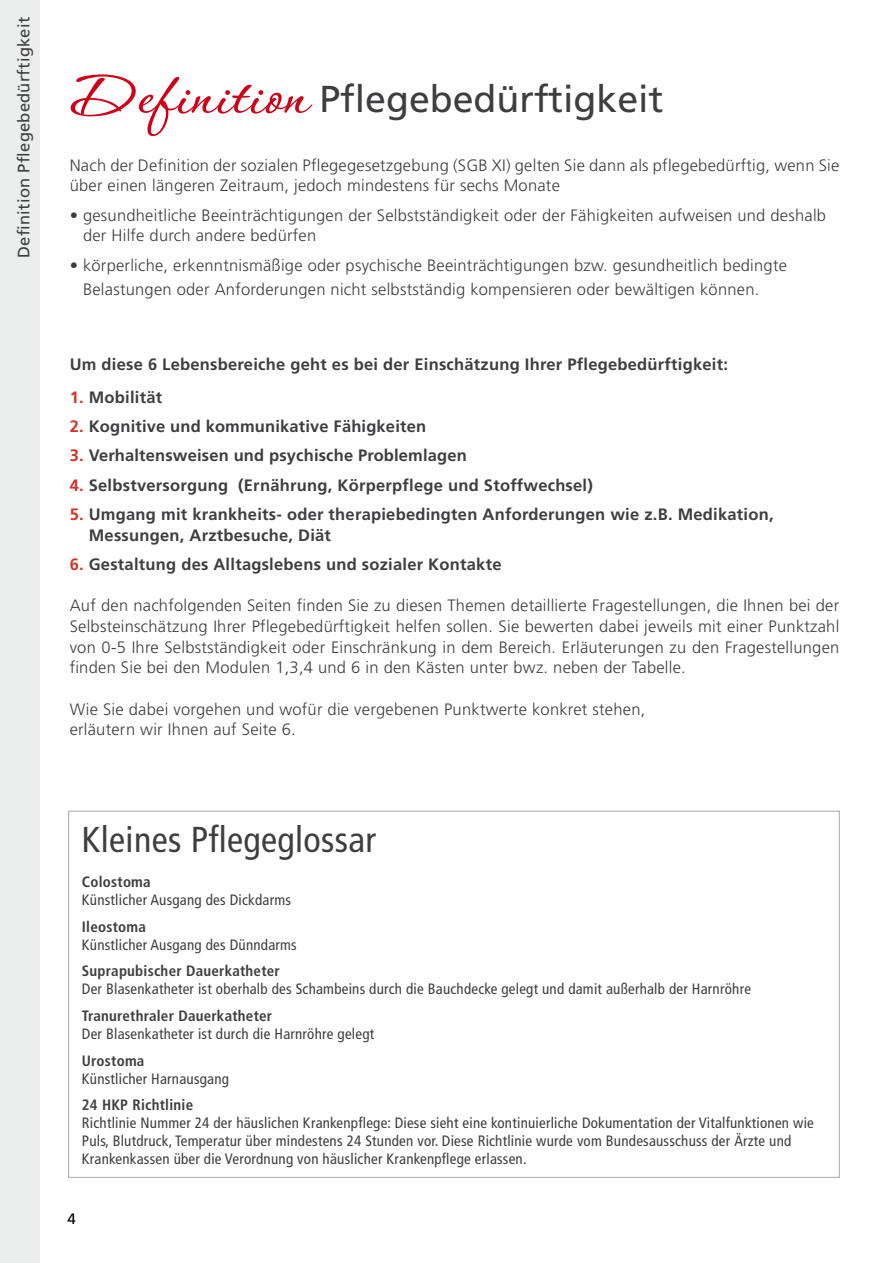
<style>
.page{position:relative;width:893px;height:1263px;background:#fff}
.page>*{position:absolute;margin:0;border:0;box-sizing:border-box;transform-origin:0 0}
.t1{font:37.5px "Frutiger";color:#3e3d40}
.t2{font:condensed 36px "Frutiger";letter-spacing:.01em;color:#3e3d40}
.t3{font:300 16.5px/20.7px "Frutiger";letter-spacing:.015em;color:#3e3d40}
.t4{font:700 16.5px/20.7px "Frutiger";letter-spacing:.015em;color:#3e3d40}
.t5{font:16.5px "Frutiger";letter-spacing:.015em;color:#3e3d40}
.t6{font:condensed 15px/18px "Frutiger";letter-spacing:.015em;color:#3e3d40}
.t7{font:700 condensed 15px "Frutiger";letter-spacing:.015em;color:#3e3d40}
.t8{font:15px "Frutiger";color:#000}
.s1{font-family:"Corinthia Professional";font-weight:700;font-size:66px;color:#d10019}
.s2{color:#d53225}
</style>
<div class="page">
<div style="left:6px;top:0;width:34px;height:1263px;background:#eceded"></div>
<div style="left:0;top:0;width:7px;height:1263px;background:#eceded"></div>
<p class="t5" style="left:14px;top:258px;width:242px;rotate:-90deg">Definition Pflegebedürftigkeit</p>
<h1 class="t1" style="left:70px;top:77px;width:595px"><span class="s1">Definition</span> Pflegebedürftigkeit</h1>
<p class="t3" style="left:70px;top:155px;width:771px">Nach der Definition der sozialen Pflegegesetzgebung (SGB XI) gelten Sie dann als pflegebedürftig, wenn Sie über einen längeren Zeitraum, jedoch mindestens für sechs Monate</p>
<p class="t3" style="left:83px;top:204px;width:745px;text-indent:-13px">• gesundheitliche Beeinträchtigungen der Selbstständigkeit oder der Fähigkeiten aufweisen und deshalb der Hilfe durch andere bedürfen</p>
<p class="t3" style="left:83px;top:252px;width:705px;line-height:24.8px;text-indent:-13px">• körperliche, erkenntnismäßige oder psychische Beeinträchtigungen bzw. gesundheitlich bedingte<br>Belastungen oder Anforderungen nicht selbstständig kompensieren oder bewältigen können.</p>
<p class="t4" style="left:70px;top:353px;width:660px">Um diese 6 Lebensbereiche geht es bei der Einschätzung Ihrer Pflegebedürftigkeit:</p>
<p class="t4" style="left:70px;top:387px;width:94px"><span class="s2">1.</span> Mobilität</p>
<p class="t4" style="left:70px;top:416px;width:358px"><span class="s2">2.</span> Kognitive und kommunikative Fähigkeiten</p>
<p class="t4" style="left:70px;top:445px;width:399px"><span class="s2">3.</span> Verhaltensweisen und psychische Problemlagen</p>
<p class="t4" style="left:70px;top:474px;width:525px"><span class="s2">4.</span> Selbstversorgung (Ernährung, Körperpflege und Stoffwechsel)</p>
<p class="t4" style="left:89px;top:504px;width:686px;text-indent:-19px"><span class="s2">5.</span> Umgang mit krankheits- oder therapiebedingten Anforderungen wie z.B. Medikation,<br>Messungen, Arztbesuche, Diät</p>
<p class="t4" style="left:70px;top:553px;width:433px"><span class="s2">6.</span> Gestaltung des Alltagslebens und sozialer Kontakte</p>
<p class="t3" style="left:70px;top:595px;width:771px;text-align:justify">Auf den nachfolgenden Seiten finden Sie zu diesen Themen detaillierte Fragestellungen, die Ihnen bei der Selbsteinschätzung Ihrer Pflegebedürftigkeit helfen sollen. Sie bewerten dabei jeweils mit einer Punktzahl von 0-5 Ihre Selbstständigkeit oder Einschränkung in dem Bereich. Erläuterungen zu den Fragestellungen finden Sie bei den Modulen 1,3,4 und 6 in den Kästen unter bwz. neben der Tabelle.</p>
<p class="t3" style="left:70px;top:699px;width:577px">Wie Sie dabei vorgehen und wofür die vergebenen Punktwerte konkret stehen, erläutern wir Ihnen auf Seite 6.</p>
<h2 class="t2" style="left:82px;top:819px;width:296px">Kleines Pflegeglossar</h2>
<p class="t7" style="left:82px;top:873px;width:70px">Colostoma</p>
<p class="t6" style="left:82px;top:891px;width:211px">Künstlicher Ausgang des Dickdarms</p>
<p class="t7" style="left:82px;top:918px;width:66px">Ileostoma</p>
<p class="t6" style="left:82px;top:936px;width:216px">Künstlicher Ausgang des Dünndarms</p>
<p class="t7" style="left:82px;top:962px;width:199px">Suprapubischer Dauerkatheter</p>
<p class="t6" style="left:82px;top:980px;width:671px">Der Blasenkatheter ist oberhalb des Schambeins durch die Bauchdecke gelegt und damit außerhalb der Harnröhre</p>
<p class="t7" style="left:82px;top:1007px;width:192px">Tranurethraler Dauerkatheter</p>
<p class="t6" style="left:82px;top:1025px;width:294px">Der Blasenkatheter ist durch die Harnröhre gelegt</p>
<p class="t7" style="left:82px;top:1051px;width:64px">Urostoma</p>
<p class="t6" style="left:82px;top:1069px;width:149px">Künstlicher Harnausgang</p>
<p class="t7" style="left:82px;top:1096px;width:113px">24 HKP Richtlinie</p>
<p class="t6" style="left:82px;top:1114px;width:733px">Richtlinie Nummer 24 der häuslichen Krankenpflege: Diese sieht eine kontinuierliche Dokumentation der Vitalfunktionen wie<br>Puls, Blutdruck, Temperatur über mindestens 24 Stunden vor. Diese Richtlinie wurde vom Bundesausschuss der Ärzte und<br>Krankenkassen über die Verordnung von häuslicher Krankenpflege erlassen.</p>
<p class="t8" style="left:68px;top:1210px;width:10px">4</p>
</div>
